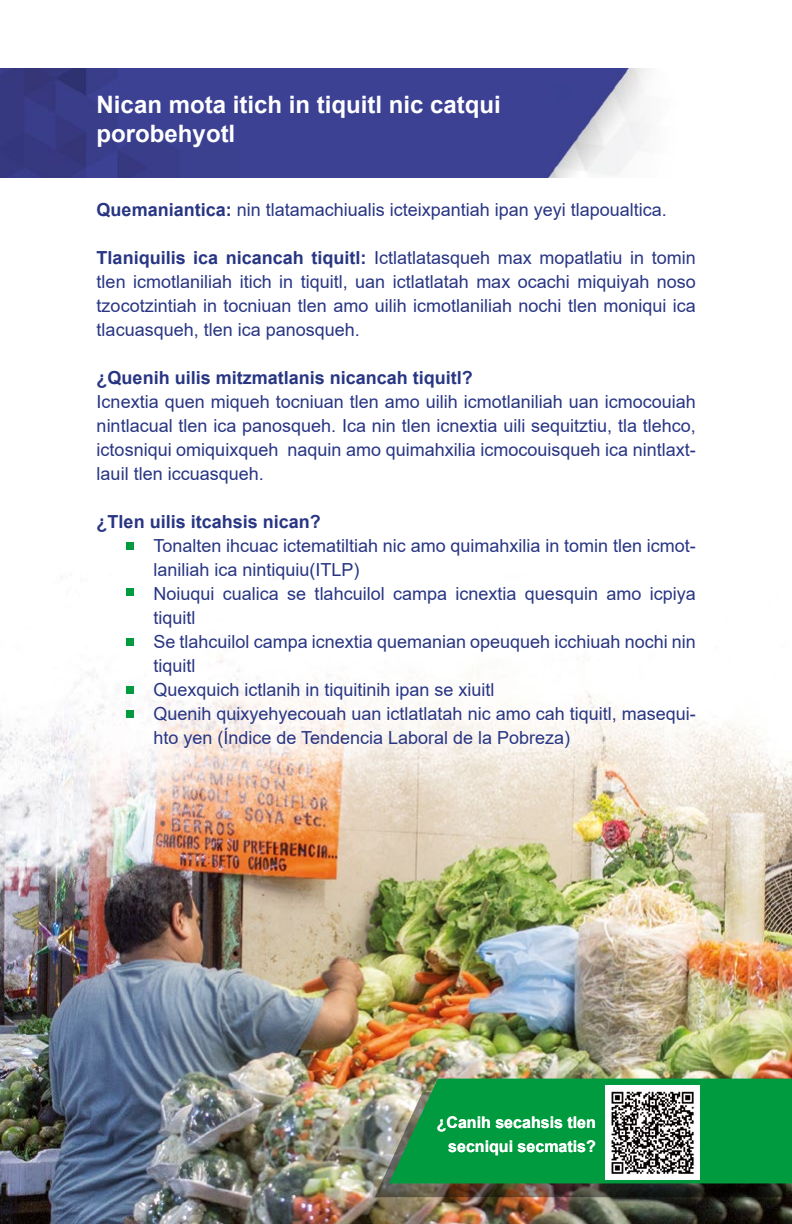
<style>
.page{position:relative;width:792px;height:1224px;background:#fff}
.page>*{position:absolute;margin:0;border:0;box-sizing:border-box;transform-origin:0 0}
.t1{font:700 24px/28.8px "Arial";color:#fff}
.t2{font:18px/24px "Arial";color:#283583;text-align:justify}
.t3{font:700 18px "Arial";color:#283583}
.t4{font:700 16px/24px "Arial";color:#fff;text-align:right}
.s1{font-weight:700}
</style>
<div class="page">
<img style="left:0;top:542px;width:792px;height:682px">
<img style="left:375px;top:1092px;width:411px;height:105px">
<svg style="left:389px;top:1079px;width:403px;height:104px;background:#0e9c46"></svg>
<div style="left:127px;top:543px;width:7px;height:7px;background:#009b3e"></div>
<div style="left:127px;top:588px;width:7px;height:7px;background:#009b3e"></div>
<div style="left:127px;top:639px;width:7px;height:7px;background:#009b3e"></div>
<div style="left:127px;top:686px;width:7px;height:7px;background:#009b3e"></div>
<div style="left:127px;top:711px;width:7px;height:7px;background:#009b3e"></div>
<img style="left:0;top:68px;width:649px;height:110px">
<img style="left:605px;top:1085px;width:94px;height:94px">
<h1 class="t1" style="left:97px;top:91px;width:406px">Nican mota itich in tiquitl nic catqui porobehyotl</h1>
<p class="t2" style="left:97px;top:198px;width:572px"><span class="s1">Quemaniantica:</span> nin tlatamachiualis icteixpantiah ipan yeyi tlapoualtica.</p>
<p class="t2" style="left:97px;top:246px;width:601px"><span class="s1">Tlaniquilis ica nicancah tiquitl:</span> Ictlatlatasqueh max mopatlatiu in tomin tlen icmotlaniliah itich in tiquitl, uan ictlatlatah max ocachi miquiyah noso tzocotzintiah in tocniuan tlen amo uilih icmotlaniliah nochi tlen moniqui ica tlacuasqueh, tlen ica panosqueh.</p>
<p class="t3" style="left:97px;top:365px;width:378px">¿Quenih uilis mitzmatlanis nicancah tiquitl?</p>
<p class="t2" style="left:97px;top:390px;width:601px">Icnextia quen miqueh tocniuan tlen amo uilih icmotlaniliah uan icmocouiah nintlacual tlen ica panosqueh. Ica nin tlen icnextia uili sequitztiu, tla tlehco, ictosniqui omiquixqueh naquin amo quimahxilia icmocouisqueh ica nintlaxt&shy;lauil tlen iccuasqueh.</p>
<p class="t3" style="left:97px;top:509px;width:226px">¿Tlen uilis itcahsis nican?</p>
<p class="t2" style="left:153px;top:534px;width:544px;text-align:left">Tonalten ihcuac ictematiltiah nic amo quimahxilia in tomin tlen icmot&shy;laniliah ica nintiquiu(ITLP)<br>Noiuqui cualica se tlahcuilol campa icnextia quesquin amo icpiya tiquitl<br>Se tlahcuilol campa icnextia quemanian opeuqueh icchiuah nochi nin tiquitl<br>Quexquich ictlanih in tiquitinih ipan se xiuitl<br>Quenih quixyehyecouah uan ictlatlatah nic amo cah tiquitl, masequi&shy;hto yen (Índice de Tendencia Laboral de la Pobreza)</p>
<p class="t4" style="left:437px;top:1111px;width:161px">¿Canih secahsis tlen secniqui secmatis?</p>
</div>
